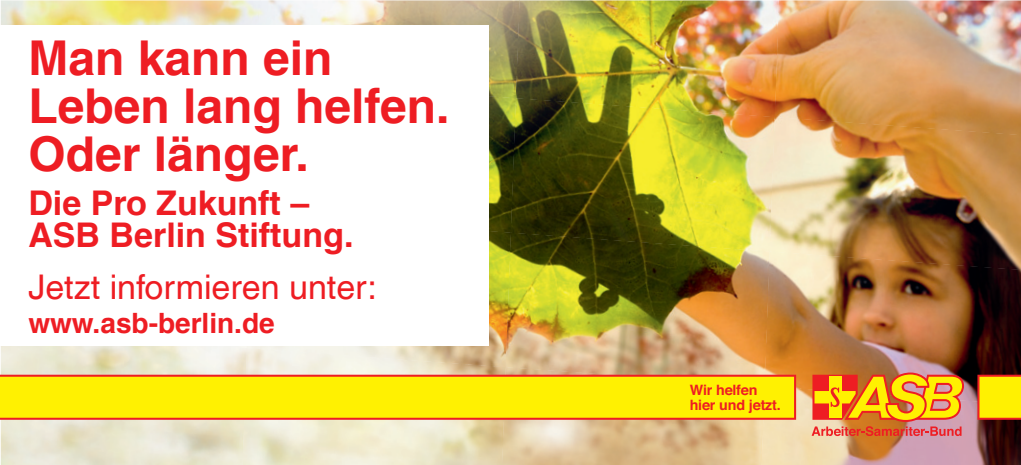
<style>
.page{position:relative;width:1021px;height:465px;background:#fff}
.page>*{position:absolute;margin:0;border:0;box-sizing:border-box;transform-origin:0 0}
.t1{font:700 48px/48px "Helvetica LT Com";color:#ee1d23}
.t2{font:700 34px/32px "Helvetica LT Com";color:#ee1d23}
.t3{font:34px "Helvetica LT Com";color:#ee1d23}
.t4{font:700 28px "Helvetica LT Com";color:#ee1d23}
.t5{font:700 14.4px/14.4px "Helvetica";letter-spacing:-.01em;color:#ee1d23}
</style>
<div class="page">
<img style="left:1px;top:0;width:256px;height:25px">
<img style="left:257px;top:0;width:258px;height:79px">
<img style="left:515px;top:0;width:259px;height:98px">
<img style="left:774px;top:0;width:246px;height:117px">
<img style="left:489px;top:79px;width:27px;height:135px">
<img style="left:510px;top:98px;width:265px;height:134px">
<img style="left:769px;top:117px;width:251px;height:134px">
<img style="left:247px;top:214px;width:264px;height:134px">
<img style="left:505px;top:232px;width:265px;height:135px">
<img style="left:764px;top:251px;width:256px;height:135px">
<img style="left:242px;top:348px;width:264px;height:117px">
<img style="left:502px;top:367px;width:262px;height:98px">
<img style="left:761px;top:386px;width:259px;height:79px">
<div style="left:1px;top:25px;width:488px;height:321px;background:#fff"></div>
<svg style="left:811px;top:372px;width:153px;height:64px;background:#e78e31"></svg>
<svg style="left:1px;top:375px;width:795px;height:45px;background:#fdde04"></svg>
<svg style="left:977px;top:375px;width:43px;height:45px;background:#fad305"></svg>
<p class="t1" style="left:28px;top:35px;width:422px">Man kann ein<br>Leben lang helfen.<br>Oder länger.</p>
<p class="t2" style="left:28px;top:187px;width:326px">Die Pro Zukunft –<br>ASB Berlin Stiftung.</p>
<p class="t3" style="left:28px;top:267px;width:350px">Jetzt informieren unter:</p>
<p class="t4" style="left:28px;top:306px;width:248px">www.asb-berlin.de</p>
<p class="t5" style="left:689px;top:383px;width:93px">Wir helfen hier und jetzt.</p>
</div>
